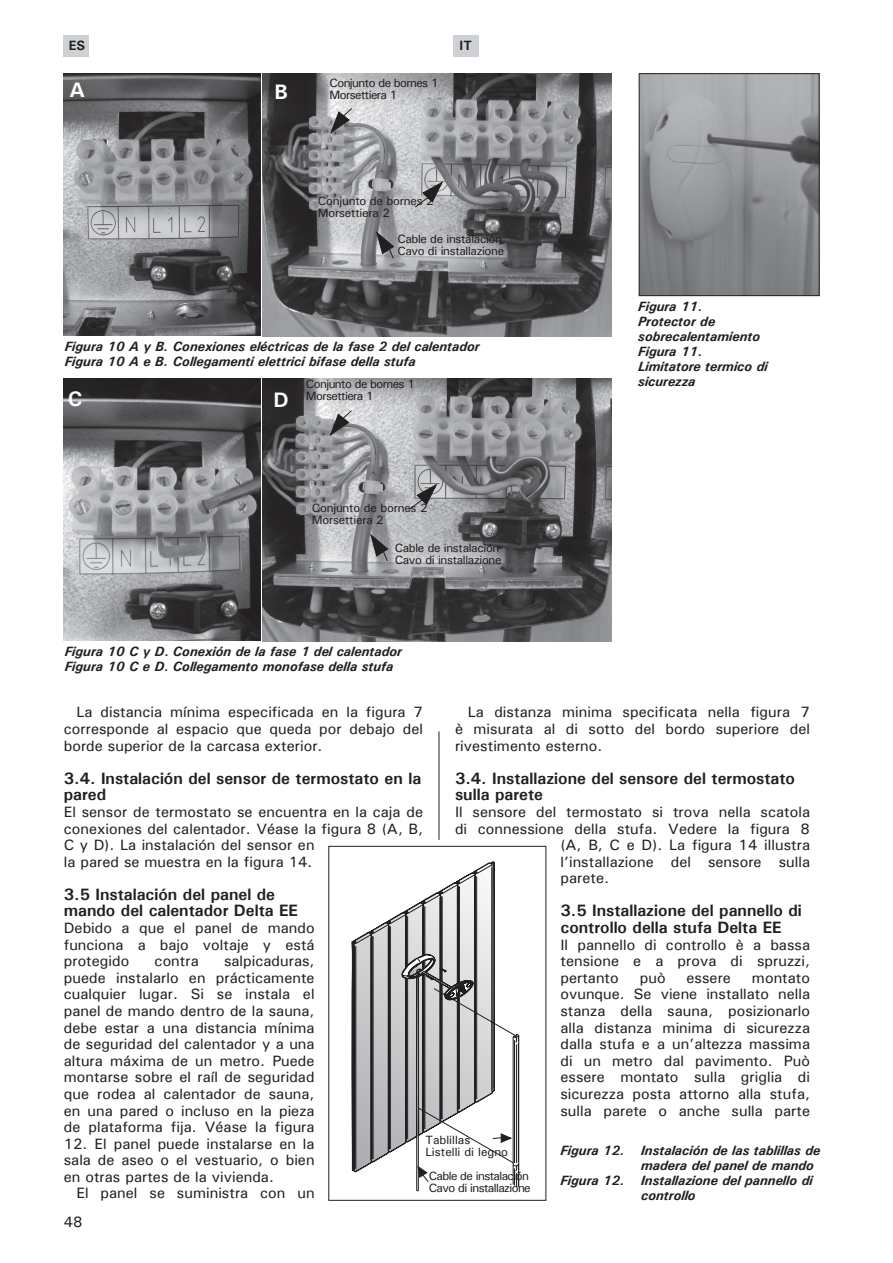
<style>
.page{position:relative;width:893px;height:1263px;background:#fff}
.page>*{position:absolute;margin:0;border:0;box-sizing:border-box;transform-origin:0 0}
.t1{font:700 21px "Univers";color:#fff}
.t2{font:700 16.5px/16.6px "Univers";color:#231f20}
.t3{font:15px/16.6px "Univers";color:#231f20;text-align:justify}
.t4{font:italic 700 13.5px/15px "Univers";color:#231f20}
.t5{font:700 13.5px "Univers";color:#231f20}
.t6{font:12px/12px "Univers";letter-spacing:-.03em;color:#231f20}
.t7{font:12px/12px "Univers";letter-spacing:-.05em;color:#231f20}
.t8{font:12px/12px "Univers";color:#231f20}
</style>
<div class="page">
<div style="left:64px;top:36px;width:25px;height:21px;background:#cfd2d5"></div>
<div style="left:453px;top:36px;width:25px;height:21px;background:#cfd2d5"></div>
<hr style="left:439px;top:731px;width:1px;height:109px;background:#231f20">
<img style="left:641px;top:75px;width:176px;height:219px">
<div style="left:639px;top:73px;width:180px;height:223px;border:1px solid #231f20"></div>
<img style="left:263px;top:74px;width:349px;height:262px">
<img style="left:263px;top:379px;width:349px;height:262px">
<img style="left:63px;top:74px;width:197px;height:262px">
<img style="left:63px;top:378px;width:197px;height:262px">
<svg style="left:325px;top:108px;width:27px;height:29px"></svg>
<svg style="left:415px;top:177px;width:32px;height:31px"></svg>
<svg style="left:371px;top:228px;width:23px;height:31px"></svg>
<svg style="left:325px;top:410px;width:27px;height:29px"></svg>
<svg style="left:409px;top:480px;width:33px;height:30px"></svg>
<svg style="left:365px;top:531px;width:23px;height:30px"></svg>
<div style="left:328px;top:846px;width:218px;height:355px;border:1px solid #231f20"></div>
<svg style="left:351px;top:941px;width:168px;height:250px"></svg>
<svg style="left:352px;top:861px;width:164px;height:321px"></svg>
<p class="t5" style="left:69px;top:38px;width:18px">ES</p>
<p class="t5" style="left:460px;top:38px;width:14px">IT</p>
<h1 class="t1" style="left:70px;top:77px;width:17px">A</h1>
<h1 class="t1" style="left:274px;top:78px;width:15px">B</h1>
<p class="t7" style="left:330px;top:77px;width:110px">Conjunto de bornes 1<br>Morsettiera 1</p>
<p class="t6" style="left:318px;top:194px;width:117px">Conjunto de bornes 2<br>Morsettiera 2</p>
<p class="t6" style="left:397px;top:233px;width:108px">Cable de instalación<br>Cavo di installazione</p>
<p class="t4" style="left:65px;top:339px;width:416px">Figura 10 A y B. Conexiones eléctricas de la fase 2 del calentador<br>Figura 10 A e B. Collegamenti elettrici bifase della stufa</p>
<h1 class="t1" style="left:68px;top:386px;width:16px">C</h1>
<h1 class="t1" style="left:273px;top:387px;width:17px">D</h1>
<p class="t7" style="left:306px;top:378px;width:110px">Conjunto de bornes 1<br>Morsettiera 1</p>
<p class="t6" style="left:312px;top:501px;width:117px">Conjunto de bornes 2<br>Morsettiera 2</p>
<p class="t6" style="left:395px;top:542px;width:108px">Cable de instalación<br>Cavo di installazione</p>
<p class="t4" style="left:65px;top:644px;width:339px">Figura 10 C y D. Conexión de la fase 1 del calentador<br>Figura 10 C e D. Collegamento monofase della stufa</p>
<p class="t4" style="left:638px;top:299px;width:131px">Figura 11.<br>Protector de sobrecalentamiento<br>Figura 11.<br>Limitatore termico di sicurezza</p>
<p class="t3" style="left:64px;top:704px;width:361px;text-indent:13px">La distancia mínima especificada en la figura 7 corresponde al espacio que queda por debajo del borde superior de la carcasa exterior.</p>
<p class="t2" style="left:64px;top:769px;width:359px">3.4. Instalación del sensor de termostato en la pared</p>
<p class="t3" style="left:64px;top:803px;width:361px;text-align:left">El sensor de termostato se encuentra en la caja de conexiones del calentador. Véase la figura 8 (A, B, C y D). La instalación del sensor en<br>la pared se muestra en la figura 14.</p>
<p class="t2" style="left:64px;top:886px;width:236px">3.5 Instalación del panel de mando del calentador Delta EE</p>
<p class="t3" style="left:64px;top:919px;width:252px">Debido a que el panel de mando funciona a bajo voltaje y está protegido</p>
<p class="t3" style="left:455px;top:704px;width:357px;text-indent:13px">La distanza minima specificata nella figura 7 è misurata al di sotto del bordo superiore del rivestimento esterno.</p>
<p class="t2" style="left:455px;top:769px;width:341px">3.4. Installazione del sensore del termostato sulla parete</p>
<p class="t3" style="left:455px;top:803px;width:357px">Il sensore del termostato si trova nella scatola</p>
<p class="t3" style="left:455px;top:820px;width:357px">di connessione della stufa. Vedere la figura 8</p>
<p class="t3" style="left:560px;top:836px;width:251px">(A, B, C e D). La figura 14 illustra</p>
<p class="t3" style="left:560px;top:853px;width:251px">l’installazione del sensore sulla</p>
<p class="t3" style="left:560px;top:869px;width:50px">parete.</p>
<p class="t2" style="left:560px;top:902px;width:243px">3.5 Installazione del pannello di controllo della stufa Delta EE</p>
<p class="t3" style="left:560px;top:936px;width:251px">Il pannello di controllo è a bassa tensione e a prova di spruzzi, pertanto</p>
<p class="t3" style="left:64px;top:952px;width:252px;text-indent:160px">salpicaduras, puede instalarlo en prácticamente cualquier lugar. Si se instala el panel de mando dentro de la sauna, debe estar a una distancia mínima de seguridad del calentador y a una altura máxima de un metro. Puede montarse sobre el raíl de seguridad que rodea al calentador de sauna, en una pared o incluso en la pieza de plataforma fija. Véase la figura</p>
<p class="t3" style="left:64px;top:1135px;width:252px">12. El panel puede instalarse en la sala de aseo o el vestuario, o bien en otras partes de la vivienda.</p>
<p class="t3" style="left:77px;top:1185px;width:240px">El panel se suministra con un</p>
<p class="t3" style="left:155px;top:952px;width:46px">contra</p>
<p class="t3" style="left:640px;top:969px;width:27px">può</p>
<p class="t3" style="left:687px;top:969px;width:46px">essere</p>
<p class="t3" style="left:560px;top:969px;width:251px;text-indent:191px">montato ovunque. Se viene installato nella stanza della sauna, posizionarlo alla distanza minima di sicurezza dalla stufa e a un’altezza massima di un metro dal pavimento. Può essere montato sulla griglia di sicurezza posta attorno alla stufa, sulla parete o anche sulla parte</p>
<p class="t4" style="left:560px;top:1143px;width:261px">Figura 12. Instalación de las tablillas de</p>
<p class="t4" style="left:641px;top:1158px;width:174px">madera del panel de mando</p>
<p class="t4" style="left:560px;top:1173px;width:254px">Figura 12. Installazione del pannello di</p>
<p class="t4" style="left:641px;top:1188px;width:56px">controllo</p>
<p class="t8" style="left:426px;top:1133px;width:84px">Tablillas<br>Listelli di legno</p>
<p class="t7" style="left:429px;top:1170px;width:103px">Cable de instalación<br>Cavo di installazione</p>
<p class="t3" style="left:64px;top:1213px;width:20px">48</p>
</div>
